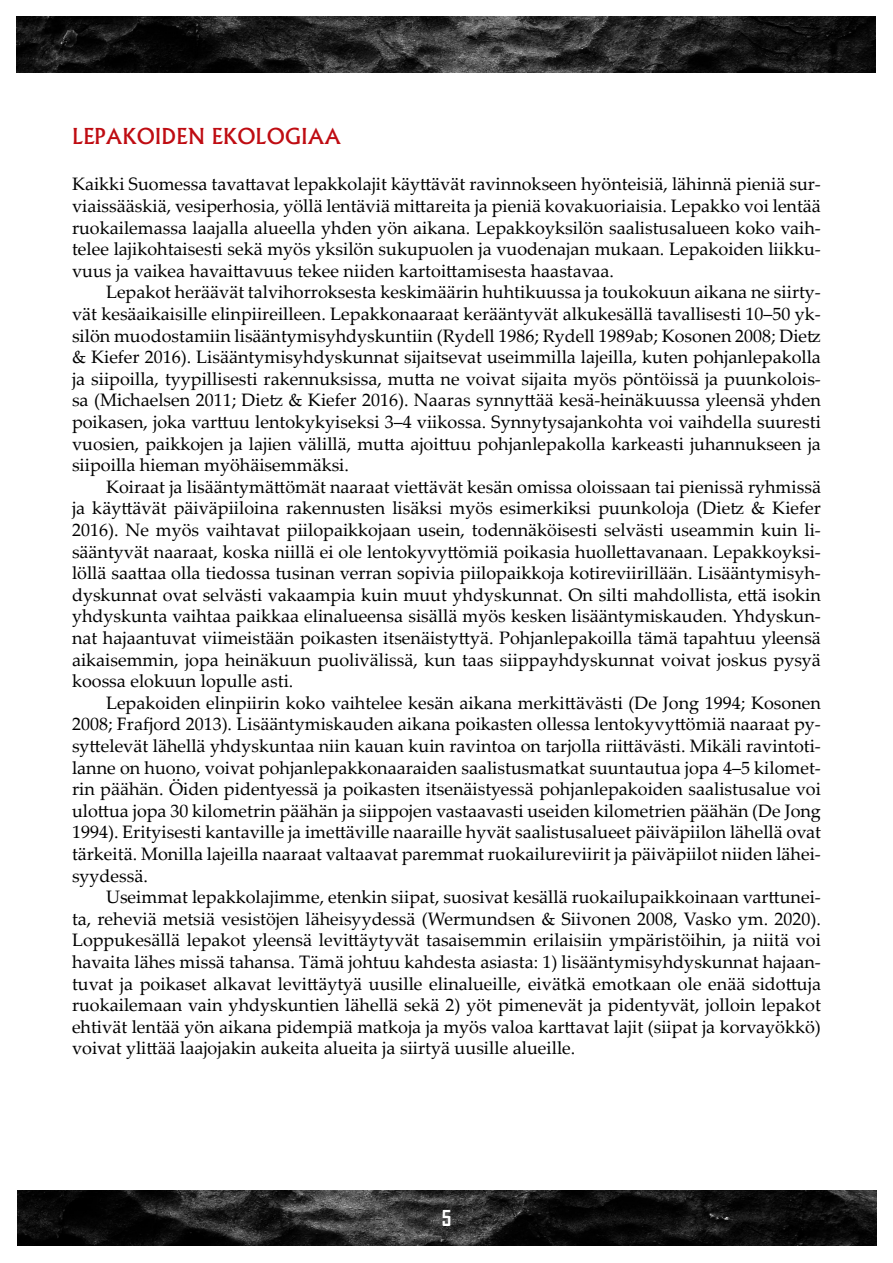
<style>
.page{position:relative;width:893px;height:1263px;background:#fff}
.page>*{position:absolute;margin:0;border:0;box-sizing:border-box;transform-origin:0 0}
.Perusotsikko{font:500 21px "Albertus";color:#bf0c12}
.t1{font:700 21px "Agency FB";color:#fff}
.Leipäteksti{font:18px/21.6px "Palatino Linotype";color:#000;text-align:justify}
.Perusteksti{font:18px/21.6px "Palatino Linotype";color:#000;text-align:justify}
</style>
<div class="page">
<img style="left:17px;top:17px;width:859px;height:55px">
<img style="left:17px;top:1191px;width:859px;height:55px">
<p class="Perusotsikko" style="left:72px;top:123px;width:271px">LEPAKOIDEN EKOLOGIAA</p>
<p class="Perusteksti" style="left:72px;top:173px;width:750px">Kaikki Suomessa tavattavat lepakkolajit käyttävät ravinnokseen hyönteisiä, lähinnä pieniä sur&shy;viaissääskiä, vesiperhosia, yöllä lentäviä mittareita ja pieniä kovakuoriaisia. Lepakko voi lentää ruokailemassa laajalla alueella yhden yön aikana. Lepakkoyksilön saalistusalueen koko vaih&shy;telee lajikohtaisesti sekä myös yksilön sukupuolen ja vuodenajan mukaan. Lepakoiden liikku&shy;vuus ja vaikea havaittavuus tekee niiden kartoittamisesta haastavaa.</p>
<p class="Leipäteksti" style="left:72px;top:281px;width:750px;text-indent:34px">Lepakot heräävät talvihorroksesta keskimäärin huhtikuussa ja toukokuun aikana ne siirty&shy;vät kesäaikaisille elinpiireilleen. Lepakkonaaraat kerääntyvät alkukesällä tavallisesti 10–50 yk&shy;silön muodostamiin lisääntymisyhdyskuntiin (Rydell 1986; Rydell 1989ab; Kosonen 2008; Dietz &amp; Kiefer 2016). Lisääntymisyhdyskunnat sijaitsevat useimmilla lajeilla, kuten pohjanlepakolla ja siipoilla, tyypillisesti rakennuksissa, mutta ne voivat sijaita myös pöntöissä ja puunkolois&shy;sa (Michaelsen 2011; Dietz &amp; Kiefer 2016). Naaras synnyttää kesä-heinäkuussa yleensä yhden poikasen, joka varttuu lentokykyiseksi 3–4 viikossa. Synnytysajankohta voi vaihdella suuresti vuosien, paikkojen ja lajien välillä, mutta ajoittuu pohjanlepakolla karkeasti juhannukseen ja siipoilla hieman myöhäisemmäksi.</p>
<p class="Leipäteksti" style="left:72px;top:475px;width:750px;text-indent:34px">Koiraat ja lisääntymättömät naaraat viettävät kesän omissa oloissaan tai pienissä ryhmissä ja käyttävät päiväpiiloina rakennusten lisäksi myös esimerkiksi puunkoloja (Dietz &amp; Kiefer 2016). Ne myös vaihtavat piilopaikkojaan usein, todennäköisesti selvästi useammin kuin li&shy;sääntyvät naaraat, koska niillä ei ole lentokyvyttömiä poikasia huollettavanaan. Lepakkoyksi&shy;löllä saattaa olla tiedossa tusinan verran sopivia piilopaikkoja kotireviirillään. Lisääntymisyh&shy;dyskunnat ovat selvästi vakaampia kuin muut yhdyskunnat. On silti mahdollista, että isokin yhdyskunta vaihtaa paikkaa elinalueensa sisällä myös kesken lisääntymiskauden. Yhdyskun&shy;nat hajaantuvat viimeistään poikasten itsenäistyttyä. Pohjanlepakoilla tämä tapahtuu yleensä aikaisemmin, jopa heinäkuun puolivälissä, kun taas siippayhdyskunnat voivat joskus pysyä koossa elokuun lopulle asti.</p>
<p class="Leipäteksti" style="left:72px;top:691px;width:750px;text-indent:34px">Lepakoiden elinpiirin koko vaihtelee kesän aikana merkittävästi (De Jong 1994; Kosonen 2008; Frafjord 2013). Lisääntymiskauden aikana poikasten ollessa lentokyvyttömiä naaraat py&shy;syttelevät lähellä yhdyskuntaa niin kauan kuin ravintoa on tarjolla riittävästi. Mikäli ravintoti&shy;lanne on huono, voivat pohjanlepakkonaaraiden saalistusmatkat suuntautua jopa 4–5 kilomet&shy;rin päähän. Öiden pidentyessä ja poikasten itsenäistyessä pohjanlepakoiden saalistusalue voi ulottua jopa 30 kilometrin päähän ja siippojen vastaavasti useiden kilometrien päähän (De Jong 1994). Erityisesti kantaville ja imettäville naaraille hyvät saalistusalueet päiväpiilon lähellä ovat tärkeitä. Monilla lajeilla naaraat valtaavat paremmat ruokailureviirit ja päiväpiilot niiden lähei&shy;syydessä.</p>
<p class="Leipäteksti" style="left:72px;top:886px;width:750px;text-indent:34px">Useimmat lepakkolajimme, etenkin siipat, suosivat kesällä ruokailupaikkoinaan varttunei&shy;ta, reheviä metsiä vesistöjen läheisyydessä (Wermundsen &amp; Siivonen 2008, Vasko ym. 2020).<br>Loppukesällä lepakot yleensä levittäytyvät tasaisemmin erilaisiin ympäristöihin, ja niitä voi havaita lähes missä tahansa. Tämä johtuu kahdesta asiasta: 1) lisääntymisyhdyskunnat hajaan&shy;tuvat ja poikaset alkavat levittäytyä uusille elinalueille, eivätkä emotkaan ole enää sidottuja ruokailemaan vain yhdyskuntien lähellä sekä 2) yöt pimenevät ja pidentyvät, jolloin lepakot ehtivät lentää yön aikana pidempiä matkoja ja myös valoa karttavat lajit (siipat ja korvayökkö) voivat ylittää laajojakin aukeita alueita ja siirtyä uusille alueille.</p>
<p class="t1" style="left:442px;top:1205px;width:11px">5</p>
</div>
